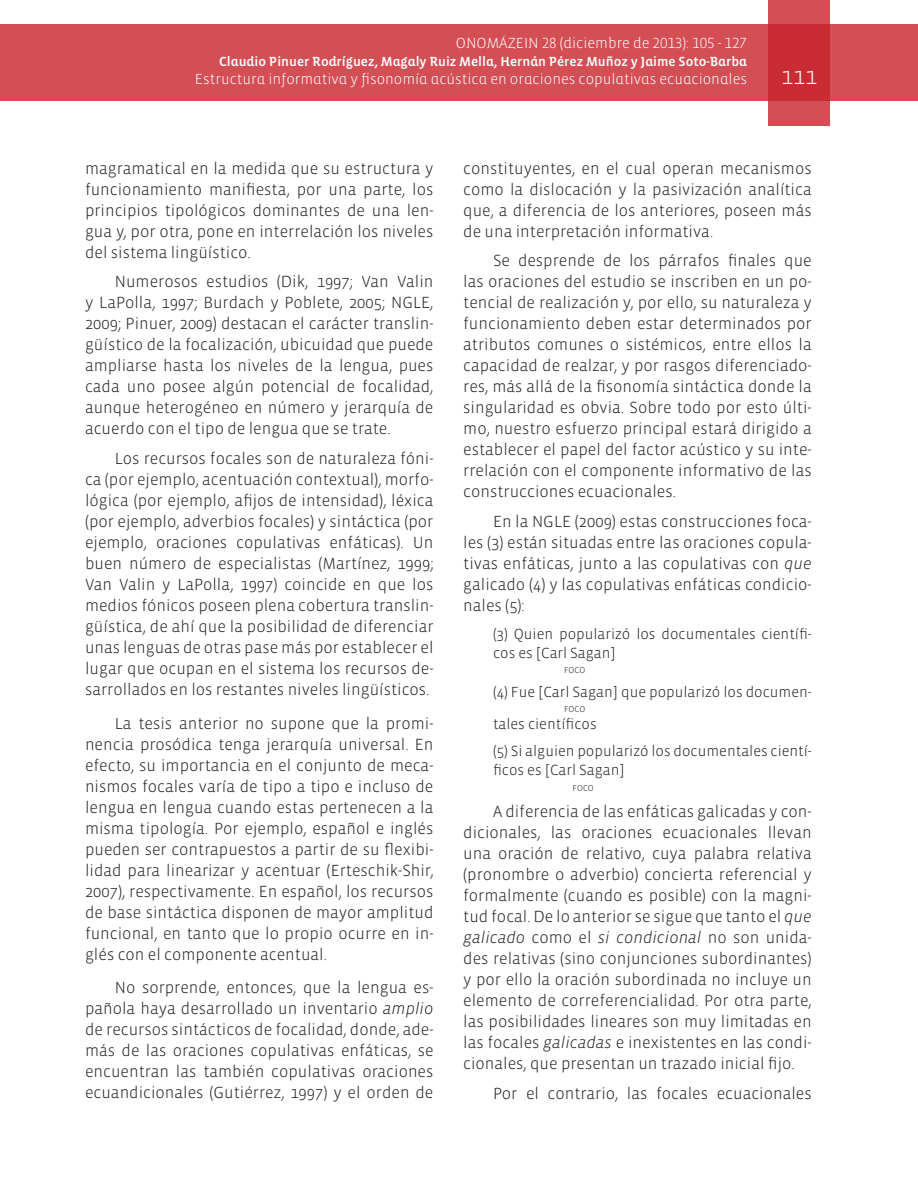
<style>
.page{position:relative;width:918px;height:1188px;background:#fff}
.page>*{position:absolute;margin:0;border:0;box-sizing:border-box;transform-origin:0 0}
.t1{font:300 24px "Vista Sans";color:#fff}
.Textos{font:300 16.5px/21px "Vista Sans";color:#231f20;text-align:justify}
.Textos-2{font:300 15px/19.5px "Vista Sans";color:#231f20}
.t2{font:300 15px "Vista Sans Alt";color:#fff}
.t3{font:13.5px "Vista Sans Alt Med";color:#fff}
.Textos-3{font:300 8.7px "Vista Sans";color:#231f20}
.s1{font-style:italic}
</style>
<div class="page">
<div style="left:0;top:25px;width:918px;height:76px;background:#d34f55"></div>
<svg style="left:768px;top:0;width:62px;height:126px;background:#cd3940"></svg>
<p class="t2" style="left:456px;top:36px;width:293px">ONOMÁZEIN 28 (diciembre de 2013): 105 - 127</p>
<p class="t3" style="left:219px;top:55px;width:529px">Claudio Pinuer Rodríguez, Magaly Ruiz Mella, Hernán Pérez Muñoz y Jaime Soto-Barba</p>
<p class="t2" style="left:195px;top:72px;width:554px">Estructura informativa y fisonomía acústica en oraciones copulativas ecuacionales</p>
<h1 class="t1" style="left:781px;top:64px;width:37px">111</h1>
<p class="Textos" style="left:85px;top:158px;width:350px">magramatical en la medida que su estructura y funcionamiento manifiesta, por una parte, los principios tipológicos dominantes de una len&shy;gua y, por otra, pone en interrelación los niveles del sistema lingüístico.</p>
<p class="Textos" style="left:85px;top:272px;width:350px;text-indent:30px">Numerosos estudios (Dik, 1997; Van Valin y LaPolla, 1997; Burdach y Poblete, 2005; NGLE, 2009; Pinuer, 2009) destacan el carácter translin&shy;güístico de la focalización, ubicuidad que puede ampliarse hasta los niveles de la lengua, pues cada uno posee algún potencial de focalidad, aunque heterogéneo en número y jerarquía de acuerdo con el tipo de lengua que se trate.</p>
<p class="Textos" style="left:85px;top:448px;width:350px;text-indent:30px">Los recursos focales son de naturaleza fóni&shy;ca (por ejemplo, acentuación contextual), morfo&shy;lógica (por ejemplo, afijos de intensidad), léxica (por ejemplo, adverbios focales) y sintáctica (por ejemplo, oraciones copulativas enfáticas). Un buen número de especialistas (Martínez, 1999; Van Valin y LaPolla, 1997) coincide en que los medios fónicos poseen plena cobertura translin&shy;güística, de ahí que la posibilidad de diferenciar unas lenguas de otras pase más por establecer el lugar que ocupan en el sistema los recursos de&shy;sarrollados en los restantes niveles lingüísticos.</p>
<p class="Textos" style="left:85px;top:713px;width:350px;text-indent:30px">La tesis anterior no supone que la promi&shy;nencia prosódica tenga jerarquía universal. En efecto, su importancia en el conjunto de meca&shy;nismos focales varía de tipo a tipo e incluso de lengua en lengua cuando estas pertenecen a la misma tipología. Por ejemplo, español e inglés pueden ser contrapuestos a partir de su flexibi&shy;lidad para linearizar y acentuar (Erteschik-Shir, 2007), respectivamente. En español, los recursos de base sintáctica disponen de mayor amplitud funcional, en tanto que lo propio ocurre en in&shy;glés con el componente acentual.</p>
<p class="Textos" style="left:85px;top:978px;width:350px;text-indent:30px">No sorprende, entonces, que la lengua es&shy;pañola haya desarrollado un inventario <span class="s1">amplio </span>de recursos sintácticos de focalidad, donde, ade&shy;más de las oraciones copulativas enfáticas, se encuentran las también copulativas oraciones ecuandicionales (Gutiérrez, 1997) y el orden de</p>
<p class="Textos" style="left:463px;top:158px;width:350px">constituyentes, en el cual operan mecanismos como la dislocación y la pasivización analítica que, a diferencia de los anteriores, poseen más de una interpretación informativa.</p>
<p class="Textos" style="left:463px;top:251px;width:350px;text-indent:30px">Se desprende de los párrafos finales que las oraciones del estudio se inscriben en un po&shy;tencial de realización y, por ello, su naturaleza y funcionamiento deben estar determinados por atributos comunes o sistémicos, entre ellos la capacidad de realzar, y por rasgos diferenciado&shy;res, más allá de la fisonomía sintáctica donde la singularidad es obvia. Sobre todo por esto últi&shy;mo, nuestro esfuerzo principal estará dirigido a establecer el papel del factor acústico y su inte&shy;rrelación con el componente informativo de las construcciones ecuacionales.</p>
<p class="Textos" style="left:463px;top:511px;width:350px;text-indent:30px">En la NGLE (2009) estas construcciones foca&shy;les (3) están situadas entre las oraciones copula&shy;tivas enfáticas, junto a las copulativas con <span class="s1">que </span>galicado (4) y las copulativas enfáticas condicio&shy;nales (5):</p>
<p class="Textos-2" style="left:493px;top:624px;width:320px">(3) Quien popularizó los documentales científi&shy;cos es [Carl Sagan]</p>
<p class="Textos-3" style="left:564px;top:666px;width:23px">FOCO</p>
<p class="Textos-2" style="left:493px;top:683px;width:320px">(4) Fue [Carl Sagan] que popularizó los documen-</p>
<p class="Textos-3" style="left:564px;top:705px;width:23px">FOCO</p>
<p class="Textos-2" style="left:493px;top:714px;width:105px">tales científicos</p>
<p class="Textos-2" style="left:493px;top:741px;width:320px">(5) Si alguien popularizó los documentales cientí&shy;ficos es [Carl Sagan]</p>
<p class="Textos-3" style="left:573px;top:784px;width:23px">FOCO</p>
<p class="Textos" style="left:463px;top:802px;width:350px;text-indent:30px">A diferencia de las enfáticas galicadas y con&shy;dicionales, las oraciones ecuacionales llevan una oración de relativo, cuya palabra relativa (pronombre o adverbio) concierta referencial y formalmente (cuando es posible) con la magni&shy;tud focal. De lo anterior se sigue que tanto el <span class="s1">que galicado</span> como el <span class="s1">si condicional</span> no son unida&shy;des relativas (sino conjunciones subordinantes) y por ello la oración subordinada no incluye un elemento de correferencialidad. Por otra parte, las posibilidades lineares son muy limitadas en las focales <span class="s1">galicadas</span> e inexistentes en las condi&shy;cionales, que presentan un trazado inicial fijo.</p>
<p class="Textos" style="left:493px;top:1083px;width:320px">Por el contrario, las focales ecuacionales</p>
</div>
